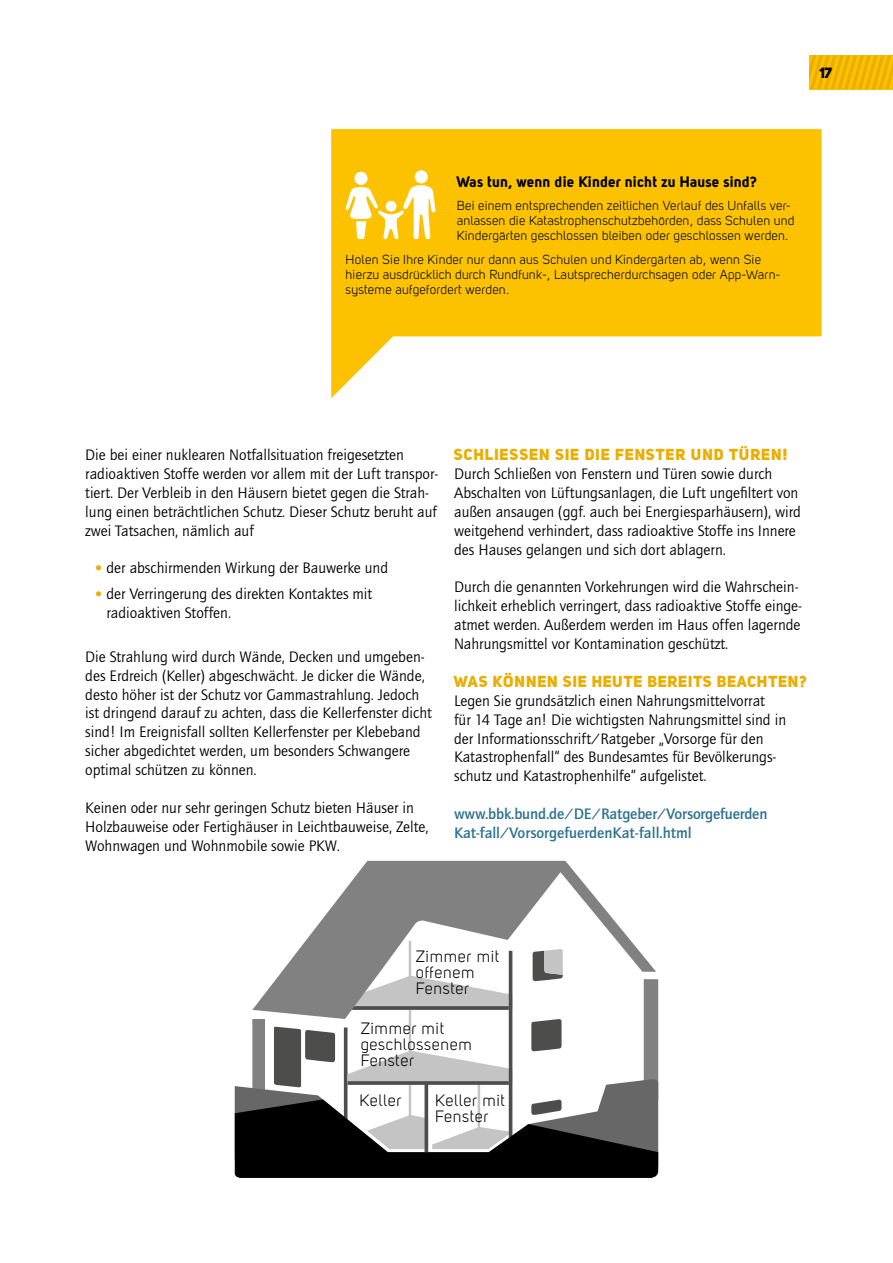
<style>
.page{position:relative;width:893px;height:1263px;background:#fff}
.page>*{position:absolute;margin:0;border:0;box-sizing:border-box;transform-origin:0 0}
.t1{font:16.35px/16.4px "Uni Sans Book";letter-spacing:.04em;color:#000}
.t2{font:15.75px/18.9px "Quay Sans EF";color:#000}
.t3{font:500 15.75px/18.9px "Quay Sans EF";letter-spacing:-.01em;color:#2d7290}
.t4{font:15.75px "Uni Sans Heavy";letter-spacing:.05em;color:#e9ae00}
.t5{font:15px "Uni Sans Bold";letter-spacing:.02em;color:#000}
.t6{font:15px "Uni Sans Heavy";color:#000}
.t7{font:12.9px/15px "Uni Sans Book";letter-spacing:.02em;color:#000}
.s1{font-family:"Uni Sans Heavy";color:#e9ae00}
</style>
<div class="page">
<svg style="left:809px;top:55px;width:84px;height:34px;background:#f2b700"></svg>
<div style="left:644px;top:979px;width:14px;height:121px;background:#818181"></div>
<svg style="left:235px;top:1019px;width:423px;height:159px"></svg>
<hr style="left:425px;top:1085px;width:3px;height:65px;background:#4d4d4c">
<svg style="left:347px;top:1081px;width:162px;height:4px"></svg>
<svg style="left:252px;top:861px;width:404px;height:158px"></svg>
<svg style="left:331px;top:129px;width:490px;height:269px;fill:#fcc200"></svg>
<div style="left:354px;top:172px;width:14px;height:13px;background:#fff;border-radius:50%"></div>
<div style="left:415px;top:170px;width:13px;height:13px;background:#fff;border-radius:50%"></div>
<svg style="left:345px;top:185px;width:91px;height:55px"></svg>
<p class="t6" style="left:820px;top:64px;width:14px">17</p>
<p class="t5" style="left:457px;top:172px;width:302px">Was tun, wenn die Kinder nicht zu Hause sind?</p>
<p class="t7" style="left:457px;top:198px;width:339px">Bei einem entsprechenden zeitlichen Verlauf des Unfalls ver&shy;anlassen die Katastrophenschutzbehörden, dass Schulen und<br>Kindergärten geschlossen bleiben oder geschlossen werden.</p>
<p class="t7" style="left:346px;top:252px;width:436px">Holen Sie Ihre Kinder nur dann aus Schulen und Kindergärten ab, wenn Sie hierzu ausdrücklich durch Rundfunk-, Lautsprecherdurchsagen oder App-Warn&shy;systeme aufgefordert werden.</p>
<p class="t2" style="left:85px;top:445px;width:354px">Die bei einer nuklearen Notfallsituation freigesetzten radioaktiven Stoffe werden vor allem mit der Luft transpor&shy;tiert. Der Verbleib in den Häusern bietet gegen die Strah&shy;lung einen beträchtlichen Schutz. Dieser Schutz beruht auf zwei Tatsachen, nämlich auf</p>
<p class="t2" style="left:96px;top:559px;width:294px"><span class="s1">•</span> der abschirmenden Wirkung der Bauwerke und</p>
<p class="t2" style="left:107px;top:584px;width:267px;text-indent:-11px"><span class="s1">•</span> der Verringerung des direkten Kontaktes mit radioaktiven Stoffen.</p>
<p class="t2" style="left:85px;top:647px;width:348px">Die Strahlung wird durch Wände, Decken und umgeben&shy;des Erdreich (Keller) abgeschwächt. Je dicker die Wände, desto höher ist der Schutz vor Gammastrahlung. Jedoch ist dringend darauf zu achten, dass die Kellerfenster dicht sind! Im Ereignisfall sollten Kellerfenster per Klebeband sicher abgedichtet werden, um besonders Schwangere optimal schützen zu können.</p>
<p class="t2" style="left:85px;top:798px;width:345px">Keinen oder nur sehr geringen Schutz bieten Häuser in<br>Holzbauweise oder Fertighäuser in Leichtbauweise, Zelte,<br>Wohnwagen und Wohnmobile sowie PKW.</p>
<p class="t4" style="left:454px;top:445px;width:335px">SCHLIESSEN SIE DIE FENSTER UND TÜREN!</p>
<p class="t2" style="left:454px;top:464px;width:348px">Durch Schließen von Fenstern und Türen sowie durch Abschalten von Lüftungsanlagen, die Luft ungefiltert von außen ansaugen (ggf. auch bei Energiesparhäusern), wird weitgehend verhindert, dass radioaktive Stoffe ins Innere des Hauses gelangen und sich dort ablagern.</p>
<p class="t2" style="left:454px;top:578px;width:349px">Durch die genannten Vorkehrungen wird die Wahrschein&shy;lichkeit erheblich verringert, dass radioaktive Stoffe einge&shy;atmet werden. Außerdem werden im Haus offen lagernde Nahrungsmittel vor Kontamination geschützt.</p>
<p class="t4" style="left:454px;top:672px;width:354px">WAS KÖNNEN SIE HEUTE BEREITS BEACHTEN?</p>
<p class="t2" style="left:454px;top:691px;width:333px">Legen Sie grundsätzlich einen Nahrungsmittelvorrat<br>für 14 Tage an! Die wichtigsten Nahrungsmittel sind in der Informationsschrift/Ratgeber „Vorsorge für den Katastrophenfall“ des Bundesamtes für Bevölkerungs&shy;schutz und Katastrophenhilfe“ aufgelistet.</p>
<p class="t3" style="left:454px;top:805px;width:315px">www.bbk.bund.de/DE/Ratgeber/Vorsorgefuerden<br>Kat-fall/VorsorgefuerdenKat-fall.html</p>
<p class="t1" style="left:416px;top:948px;width:85px">Zimmer mit offenem<br>Fenster</p>
<p class="t1" style="left:361px;top:1020px;width:113px">Zimmer mit geschlossenem<br>Fenster</p>
<p class="t1" style="left:435px;top:1092px;width:71px">Keller mit<br>Fenster</p>
<p class="t1" style="left:360px;top:1092px;width:44px">Keller</p>
</div>
